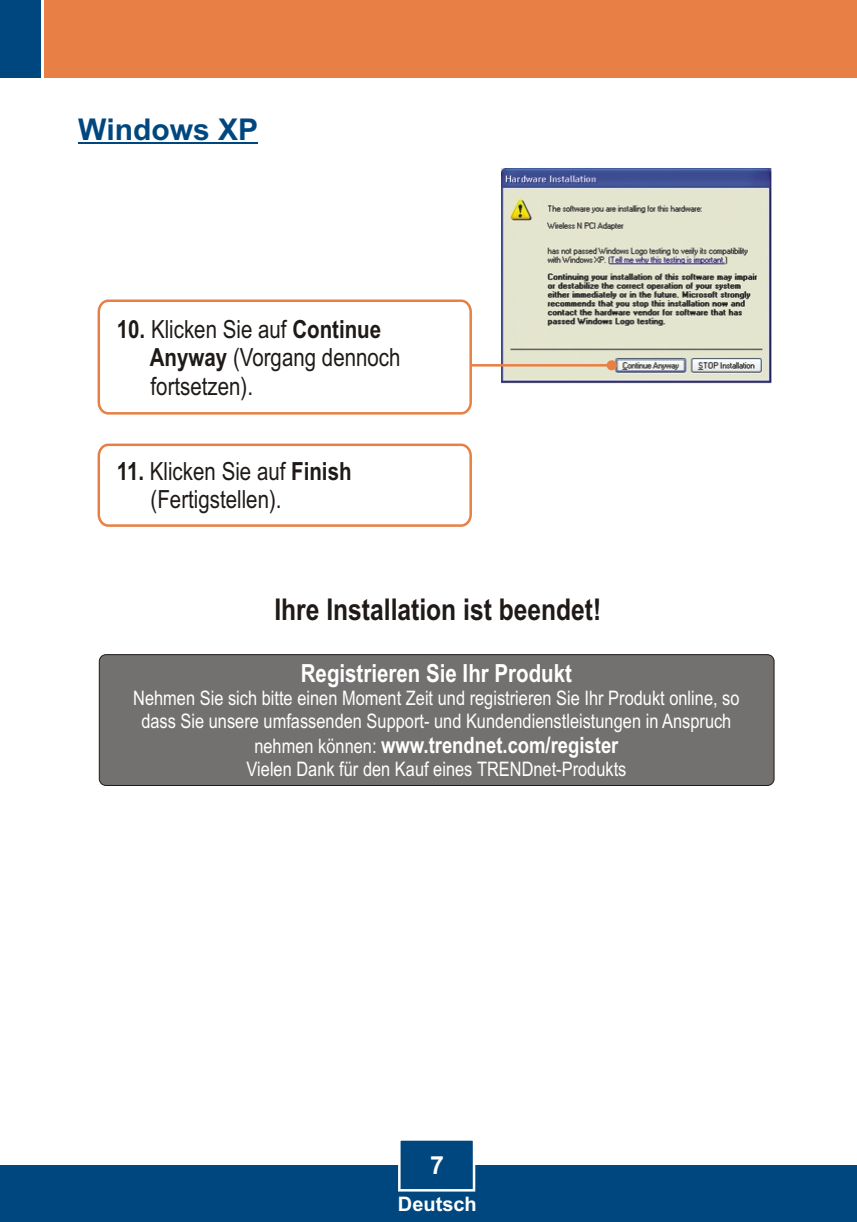
<style>
.page{position:relative;width:857px;height:1222px;background:#fff}
.page>*{position:absolute;margin:0;border:0;box-sizing:border-box;transform-origin:0 0}
.t1{font:700 30px "Arial Narrow";color:#1f1a17}
.t2{font:700 30px "Arial";color:#004780}
.t3{font:25px/28.5px "Arial Narrow";color:#1f1a17}
.t4{font:700 25px "Arial Narrow";color:#fff}
.t5{font:700 25px "Arial";color:#fff}
.t6{font:700 22.5px "Arial Narrow";color:#fff}
.t7{font:20px/22.8px "Arial Narrow";color:#fff;text-align:center}
.t8{font:700 20px "Arial";color:#fff}
.s1{font-weight:700}
.s2{font-weight:400;font-size:20px}
</style>
<div class="page">
<img style="left:502px;top:168px;width:270px;height:216px">
<svg style="left:473px;top:360px;width:144px;height:10px"></svg>
<hr style="left:78px;top:143px;width:180px;height:1px;background:#004780">
<svg style="left:97px;top:443px;width:375px;height:84px"></svg>
<svg style="left:97px;top:299px;width:376px;height:116px"></svg>
<div style="left:99px;top:654px;width:675px;height:131px;background:#737070;border:1px solid #1f1a17;border-radius:7px"></div>
<div style="left:0;top:1165px;width:857px;height:56px;background:#004780"></div>
<div style="left:44px;top:0;width:813px;height:78px;background:#e88045"></div>
<div style="left:0;top:0;width:41px;height:78px;background:#004780"></div>
<svg style="left:398px;top:1140px;width:78px;height:52px"></svg>
<h1 class="t2" style="left:78px;top:118px;width:181px">Windows XP</h1>
<p class="t3" style="left:150px;top:317px;width:252px;text-indent:-33px"><span class="s1">10.</span> Klicken Sie auf <span class="s1">Continue<br>Anyway</span> (Vorgang dennoch fortsetzen).</p>
<p class="t3" style="left:151px;top:459px;width:202px;text-indent:-34px"><span class="s1">11.</span> Klicken Sie auf <span class="s1">Finish </span>(Fertigstellen).</p>
<h1 class="t1" style="left:274px;top:598px;width:328px">Ihre Installation ist beendet!</h1>
<p class="t4" style="left:301px;top:663px;width:273px">Registrieren Sie Ihr Produkt</p>
<p class="t7" style="left:133px;top:688px;width:608px">Nehmen Sie sich bitte einen Moment Zeit und registrieren Sie Ihr Produkt online, so dass Sie unsere umfassenden Support- und Kundendienstleistungen in Anspruch</p>
<p class="t6" style="left:254px;top:737px;width:365px"><span class="s2">nehmen können:</span> www.trendnet.com/register</p>
<p class="t7" style="left:247px;top:759px;width:381px">Vielen Dank für den Kauf eines TRENDnet-Produkts</p>
<p class="t5" style="left:430px;top:1155px;width:15px">7</p>
<p class="t8" style="left:398px;top:1196px;width:80px">Deutsch</p>
</div>
